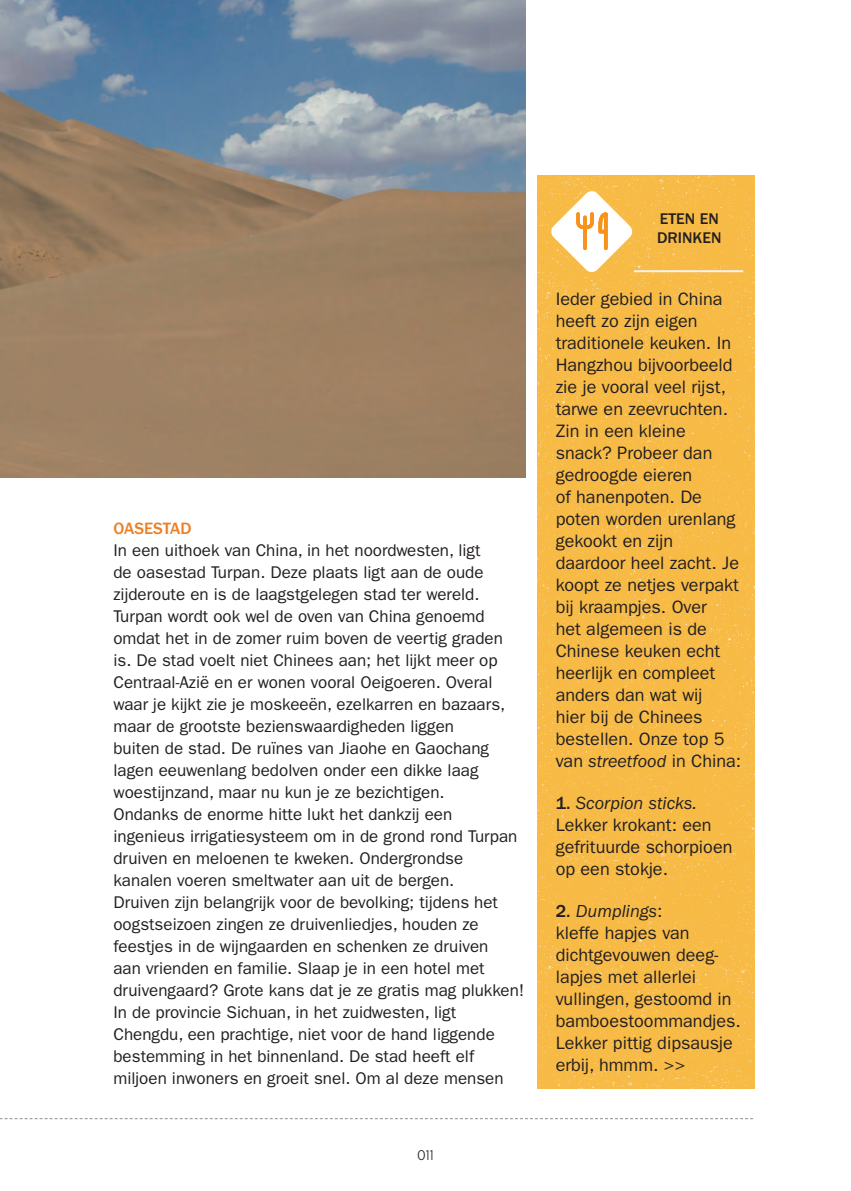
<style>
.page{position:relative;width:851px;height:1191px;background:#fff}
.page>*{position:absolute;margin:0;border:0;box-sizing:border-box;transform-origin:0 0}
.t1{font:18px/22px "ITC Franklin Gothic Std";color:#231f20}
.t2{font:17px/22px "ITC Franklin Gothic Std";color:#231f20}
.t3{font:500 16px/19.2px "ITC Franklin Gothic Std";color:#231f20}
.t4{font:14px "Haboro Soft Nor Boo";color:#231f20}
.s1{font-weight:500;color:#ed7f23}
.s2{font-style:italic}
.s3{font-weight:500}
</style>
<div class="page">
<img style="left:0;top:0;width:525px;height:477px">
<svg style="left:537px;top:521px;width:217px;height:224px;background:#f7ba47"></svg>
<svg style="left:537px;top:296px;width:217px;height:225px;background:#f7ba47"></svg>
<svg style="left:537px;top:745px;width:217px;height:223px;background:#f7ba47"></svg>
<svg style="left:537px;top:968px;width:217px;height:121px;background:#f7ba47"></svg>
<svg style="left:537px;top:176px;width:217px;height:120px;background:#f7c35f"></svg>
<svg style="left:0;top:1118px;width:753px;height:1px"></svg>
<p class="t2" style="left:113px;top:517px;width:412px"><span class="s1">OASESTAD<br></span>In een uithoek van China, in het noordwesten, ligt<br>de oasestad Turpan. Deze plaats ligt aan de oude zijderoute en is de laagstgelegen stad ter wereld.<br>Turpan wordt ook wel de oven van China genoemd omdat het in de zomer ruim boven de veertig graden is. De stad voelt niet Chinees aan; het lijkt meer op Centraal-Azië en er wonen vooral Oeigoeren. Overal waar je kijkt zie je moskeeën, ezelkarren en bazaars, maar de grootste bezienswaardigheden liggen<br>buiten de stad. De ruïnes van Jiaohe en Gaochang lagen eeuwenlang bedolven onder een dikke laag woestijnzand, maar nu kun je ze bezichtigen.<br>Ondanks de enorme hitte lukt het dankzij een ingenieus irrigatiesysteem om in de grond rond Turpan druiven en meloenen te kweken. Ondergrondse kanalen voeren smeltwater aan uit de bergen.<br>Druiven zijn belangrijk voor de bevolking; tijdens het oogstseizoen zingen ze druivenliedjes, houden ze feestjes in de wijngaarden en schenken ze druiven<br>aan vrienden en familie. Slaap je in een hotel met druivengaard? Grote kans dat je ze gratis mag plukken!<br>In de provincie Sichuan, in het zuidwesten, ligt Chengdu, een prachtige, niet voor de hand liggende bestemming in het binnenland. De stad heeft elf miljoen inwoners en groeit snel. Om al deze mensen</p>
<p class="t4" style="left:417px;top:1146px;width:18px">011</p>
<p class="t3" style="left:657px;top:209px;width:66px">ETEN EN<br>DRINKEN</p>
<p class="t1" style="left:555px;top:288px;width:187px">Ieder gebied in China heeft zo zijn eigen traditionele keuken. In<br>Hangzhou bijvoorbeeld zie je vooral veel rijst, tarwe en zeevruchten.<br>Zin in een kleine snack? Probeer dan gedroogde eieren<br>of hanenpoten. De poten worden urenlang gekookt en zijn daardoor heel zacht. Je koopt ze netjes verpakt bij kraampjes. Over<br>het algemeen is de<br>Chinese keuken echt heerlijk en compleet anders dan wat wij<br>hier bij de Chinees bestellen. Onze top 5 van <span class="s2">streetfood</span> in China:</p>
<p class="t1" style="left:555px;top:792px;width:178px"><span class="s3">1.</span> <span class="s2">Scorpion sticks.<br></span>Lekker krokant: een gefrituurde schorpioen op een stokje.</p>
<p class="t1" style="left:555px;top:900px;width:187px"><span class="s3">2.</span> <span class="s2">Dumplings</span>:<br>kleffe hapjes van dichtgevouwen deeg&shy;lapjes met allerlei vullingen, gestoomd in bamboestoommandjes.<br>Lekker pittig dipsausje erbij, hmmm. &gt;&gt;</p>
</div>
